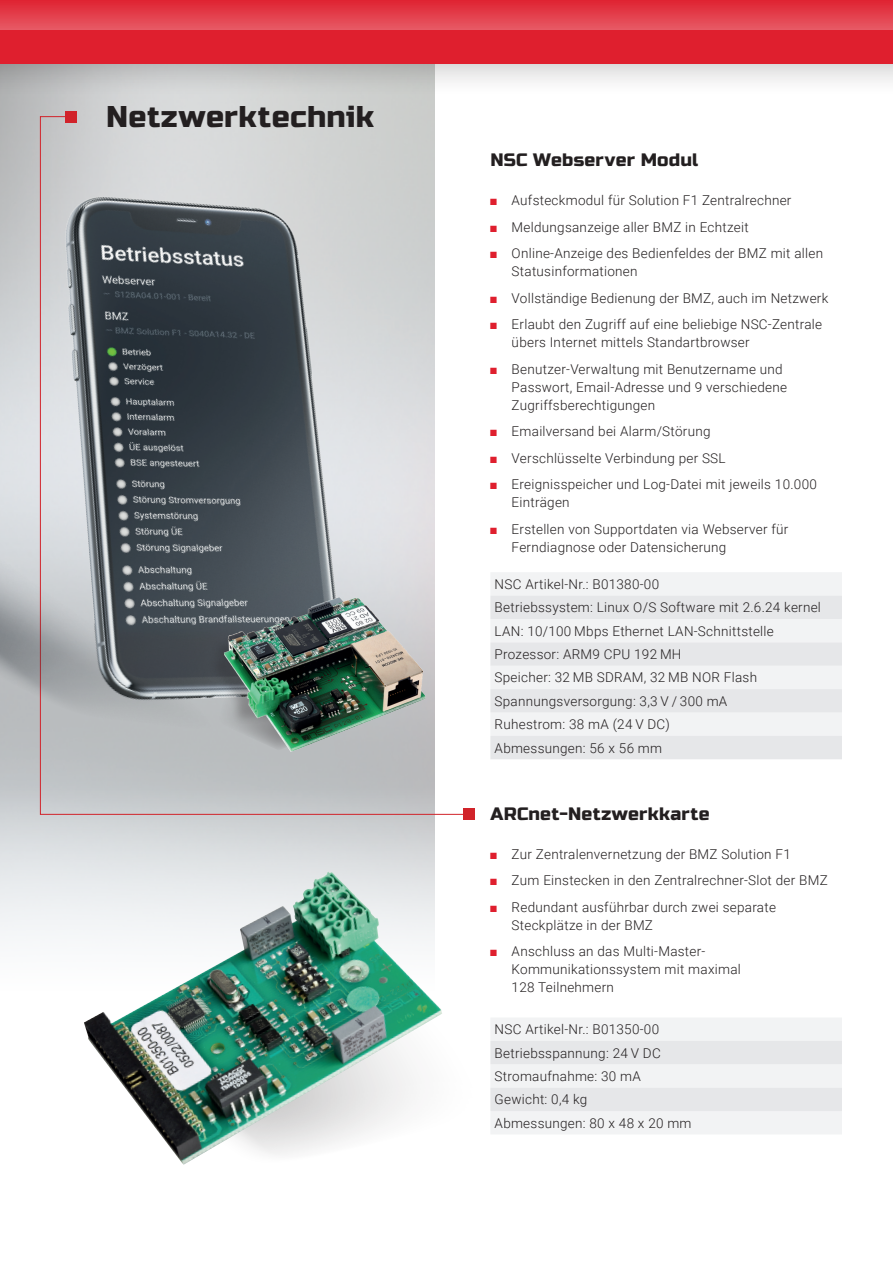
<style>
.page{position:relative;width:893px;height:1263px;background:#fff}
.page>*{position:absolute;margin:0;border:0;box-sizing:border-box;transform-origin:0 0}
.t1{font:30px "Russo One";letter-spacing:.015em;color:#231f20}
.t2{font:18px "Russo One";letter-spacing:.015em;color:#231f20}
.t3{font:300 13.5px/23.4px "Roboto";letter-spacing:.02em;color:#231f20}
.s1{font-family:"Arial Narrow";font-weight:400;color:#df1f2e}
</style>
<div class="page">
<div style="left:65px;top:111px;width:12px;height:12px;background:#d1232a"></div>
<div style="left:463px;top:808px;width:12px;height:12px;background:#d1232a"></div>
<svg style="left:40px;top:116px;width:423px;height:699px"></svg>
<img style="left:84px;top:871px;width:358px;height:293px">
<img style="left:0;top:179px;width:365px;height:570px">
<svg style="left:490px;top:1018px;width:352px;height:116px"></svg>
<div style="left:490px;top:572px;width:352px;height:24px;background:#f2f3f4"></div>
<svg style="left:490px;top:596px;width:352px;height:163px;fill:#e6e7e9"></svg>
<svg style="left:170px;top:663px;width:32px;height:87px;background:#93989b"></svg>
<img style="left:435px;top:584px;width:11px;height:124px">
<img style="left:202px;top:584px;width:233px;height:180px">
<svg style="left:0;top:63px;width:893px;height:43px"></svg>
<div style="left:0;top:0;width:893px;height:63px;background:#df1f2e"></div>
<div style="left:0;top:0;width:893px;height:30px;background:linear-gradient(to bottom,#df2332,#e75864)"></div>
<h1 class="t1" style="left:106px;top:100px;width:269px">Netzwerktechnik</h1>
<h2 class="t2" style="left:490px;top:149px;width:209px">NSC Webserver Modul</h2>
<p class="t3" style="left:490px;top:188px;width:303px"><span class="s1">■</span> Aufsteckmodul für Solution F1 Zentralrechner</p>
<p class="t3" style="left:490px;top:215px;width:260px"><span class="s1">■</span> Meldungsanzeige aller BMZ in Echtzeit</p>
<p class="t3" style="left:512px;top:244px;width:313px;line-height:18px;text-indent:-21px"><span class="s1">■</span> Online-Anzeige des Bedienfeldes der BMZ mit allen<br>Statusinformationen</p>
<p class="t3" style="left:490px;top:286px;width:339px"><span class="s1">■</span> Vollständige Bedienung der BMZ, auch im Netzwerk</p>
<p class="t3" style="left:512px;top:315px;width:312px;line-height:18px;text-indent:-21px"><span class="s1">■</span> Erlaubt den Zugriff auf eine beliebige NSC-Zentrale übers Internet mittels Standartbrowser</p>
<p class="t3" style="left:512px;top:359px;width:277px;line-height:18px;text-indent:-21px"><span class="s1">■</span> Benutzer-Verwaltung mit Benutzername und<br>Passwort, Email-Adresse und 9 verschiedene<br>Zugriffsberechtigungen</p>
<p class="t3" style="left:490px;top:419px;width:222px"><span class="s1">■</span> Emailversand bei Alarm/Störung</p>
<p class="t3" style="left:490px;top:446px;width:237px"><span class="s1">■</span> Verschlüsselte Verbindung per SSL</p>
<p class="t3" style="left:512px;top:475px;width:307px;line-height:18px;text-indent:-21px"><span class="s1">■</span> Ereignisspeicher und Log-Datei mit jeweils 10.000<br>Einträgen</p>
<p class="t3" style="left:512px;top:519px;width:278px;line-height:18px;text-indent:-21px"><span class="s1">■</span> Erstellen von Supportdaten via Webserver für<br>Ferndiagnose oder Datensicherung</p>
<p class="t3" style="left:495px;top:572px;width:328px">NSC Artikel-Nr.: B01380-00<br>Betriebssystem: Linux O/S Software mit 2.6.24 kernel LAN: 10/100 Mbps Ethernet LAN-Schnittstelle Prozessor: ARM9 CPU 192 MH<br>Speicher: 32 MB SDRAM, 32 MB NOR Flash Spannungsversorgung: 3,3 V / 300 mA<br>Ruhestrom: 38 mA (24 V DC)<br>Abmessungen: 56 x 56 mm</p>
<h2 class="t2" style="left:490px;top:803px;width:221px">ARCnet-Netzwerkkarte</h2>
<p class="t3" style="left:490px;top:842px;width:302px"><span class="s1">■</span> Zur Zentralenvernetzung der BMZ Solution F1</p>
<p class="t3" style="left:490px;top:868px;width:339px"><span class="s1">■</span> Zum Einstecken in den Zentralrechner-Slot der BMZ</p>
<p class="t3" style="left:512px;top:897px;width:266px;line-height:18px;text-indent:-21px"><span class="s1">■</span> Redundant ausführbar durch zwei separate<br>Steckplätze in der BMZ</p>
<p class="t3" style="left:512px;top:942px;width:231px;line-height:18px;text-indent:-21px"><span class="s1">■</span> Anschluss an das Multi-Master-<br>Kommunikationssystem mit maximal<br>128 Teilnehmern</p>
<p class="t3" style="left:495px;top:1017px;width:198px">NSC Artikel-Nr.: B01350-00<br>Betriebsspannung: 24 V DC<br>Stromaufnahme: 30 mA<br>Gewicht: 0,4 kg<br>Abmessungen: 80 x 48 x 20 mm</p>
</div>
